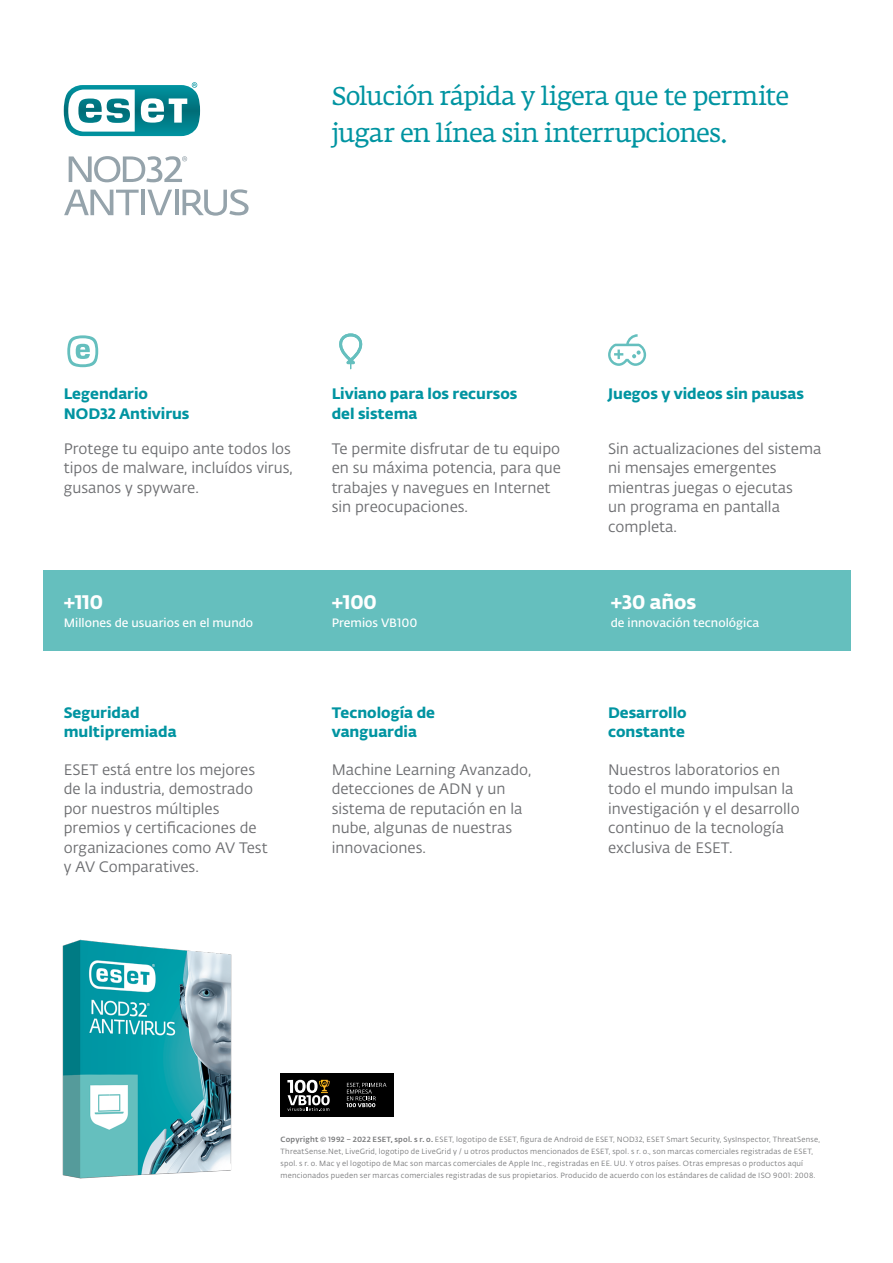
<style>
.page{position:relative;width:893px;height:1263px;background:#fff}
.page>*{position:absolute;margin:0;border:0;box-sizing:border-box;transform-origin:0 0}
.t1{font:25.5px/36.8px "Fedra Serif A Std";letter-spacing:-.03em;color:#0094a1}
.t2{font:19.5px "Fedra Sans Alt Pro Bold LF";color:#fff}
.t3{font:15px/19.5px "Fedra Sans Alt Pro Book LF";color:#6d6e71}
.t4{font:15px/19.5px "Fedra Sans Alt Pro Bold LF";color:#0094a1}
.t5{font:12px "Fedra Sans Alt Pro Demi LF";color:#fff}
.t6{font:7.5px/12px "Fedra Sans Alt Pro Book LF";letter-spacing:.025em;color:#58595b}
.s1{font-family:"Fedra Sans Alt Pro Med LF"}
</style>
<div class="page">
<img style="left:62px;top:939px;width:170px;height:240px">
<svg style="left:64px;top:190px;width:75px;height:25px"></svg>
<hr style="left:141px;top:190px;width:4px;height:25px;background:#95a3ab">
<svg style="left:147px;top:190px;width:25px;height:25px"></svg>
<hr style="left:175px;top:190px;width:3px;height:25px;background:#95a3ab">
<svg style="left:183px;top:189px;width:66px;height:27px"></svg>
<svg style="left:64px;top:82px;width:136px;height:54px"></svg>
<svg style="left:69px;top:156px;width:118px;height:26px"></svg>
<div style="left:43px;top:570px;width:807px;height:80px;background:#65bfbe"></div>
<svg style="left:67px;top:335px;width:31px;height:32px"></svg>
<svg style="left:339px;top:333px;width:24px;height:36px"></svg>
<svg style="left:608px;top:334px;width:38px;height:32px"></svg>
<div style="left:338px;top:1074px;width:56px;height:43px;background:#000"></div>
<svg style="left:346px;top:1083px;width:40px;height:24px"></svg>
<div style="left:281px;top:1074px;width:56px;height:43px;background:#000"></div>
<svg style="left:287px;top:1080px;width:43px;height:31px"></svg>
<h1 class="t1" style="left:332px;top:80px;width:459px">Solución rápida y ligera que te permite jugar en línea sin interrupciones.</h1>
<p class="t4" style="left:64px;top:383px;width:127px">Legendario<br>NOD32 Antivirus</p>
<p class="t4" style="left:608px;top:383px;width:197px">Juegos y videos sin pausas</p>
<p class="t4" style="left:332px;top:383px;width:187px">Liviano para los recursos del sistema</p>
<p class="t3" style="left:332px;top:438px;width:231px">Te permite disfrutar de tu equipo en su máxima potencia, para que trabajes y navegues en Internet sin preocupaciones.</p>
<p class="t3" style="left:64px;top:438px;width:230px;text-align:justify">Protege tu equipo ante todos los tipos de malware, incluídos virus, gusanos y spyware.</p>
<p class="t3" style="left:608px;top:438px;width:215px">Sin actualizaciones del sistema ni mensajes emergentes mientras juegas o ejecutas<br>un programa en pantalla completa.</p>
<h2 class="t2" style="left:64px;top:586px;width:41px">+110</h2>
<p class="t5" style="left:64px;top:614px;width:191px">Millones de usuarios en el mundo</p>
<h2 class="t2" style="left:332px;top:586px;width:47px">+100</h2>
<p class="t5" style="left:332px;top:614px;width:87px">Premios VB100</p>
<h2 class="t2" style="left:611px;top:586px;width:87px">+30 años</h2>
<p class="t5" style="left:611px;top:614px;width:150px">de innovación tecnológica</p>
<p class="t4" style="left:64px;top:701px;width:114px">Seguridad multipremiada</p>
<p class="t4" style="left:332px;top:701px;width:105px">Tecnología de vanguardia</p>
<p class="t4" style="left:608px;top:701px;width:80px">Desarrollo constante</p>
<p class="t3" style="left:64px;top:759px;width:205px">ESET está entre los mejores de la industria, demostrado por nuestros múltiples premios y certificaciones de organizaciones como AV Test y AV Comparatives.</p>
<p class="t3" style="left:332px;top:759px;width:201px">Machine Learning Avanzado, detecciones de ADN y un sistema de reputación en la nube, algunas de nuestras innovaciones.</p>
<p class="t3" style="left:608px;top:759px;width:193px">Nuestros laboratorios en todo el mundo impulsan la investigación y el desarrollo continuo de la tecnología exclusiva de ESET.</p>
<p class="t6" style="left:281px;top:1133px;width:541px"><span class="s1">Copyright © 1992 – 2022 ESET, spol. s r. o.</span> ESET, logotipo de ESET, figura de Android de ESET, NOD32, ESET Smart Security, SysInspector, ThreatSense, ThreatSense.Net, LiveGrid, logotipo de LiveGrid y / u otros productos mencionados de ESET, spol. s r. o., son marcas comerciales registradas de ESET, spol. s r. o. Mac y el logotipo de Mac son marcas comerciales de Apple Inc., registradas en EE. UU. Y otros países. Otras empresas o productos aquí mencionados pueden ser marcas comerciales registradas de sus propietarios. Producido de acuerdo con los estándares de calidad de ISO 9001: 2008.</p>
</div>
